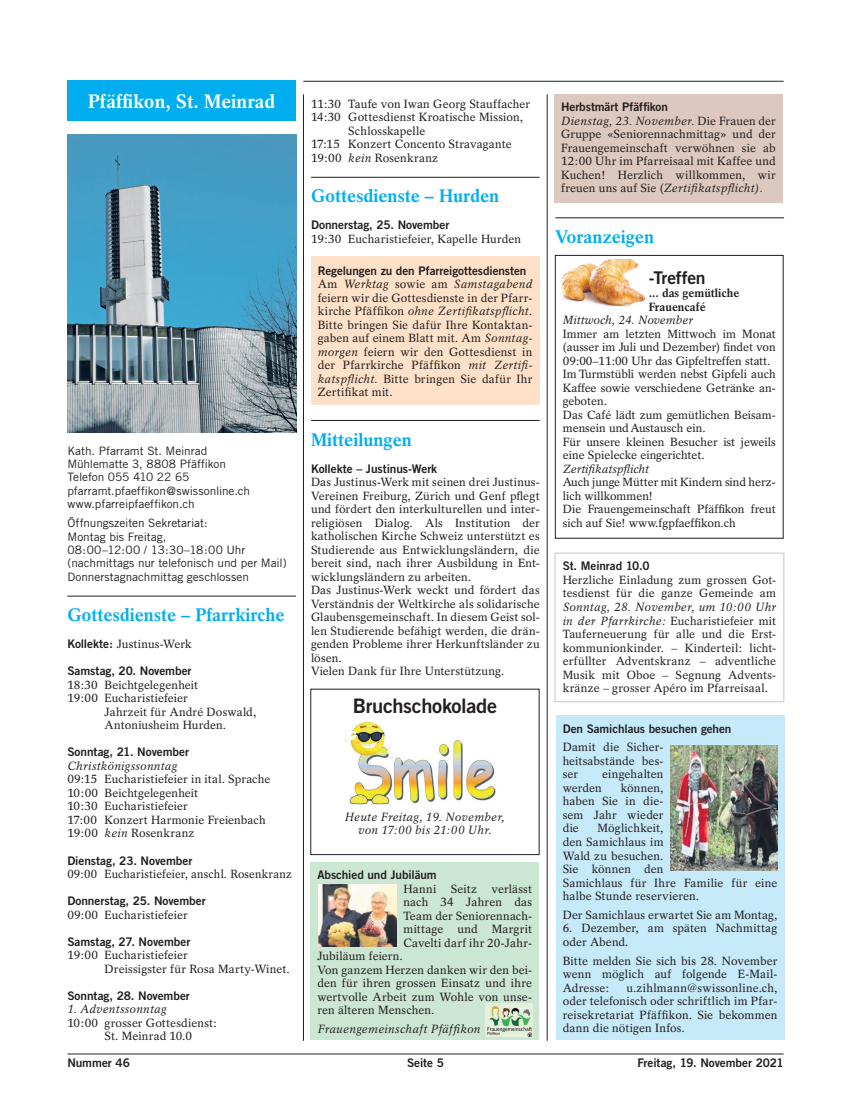
<style>
.page{position:relative;width:851px;height:1117px;background:#fff}
.page>*{position:absolute;margin:0;border:0;box-sizing:border-box;transform-origin:0 0}
.t1{font:20px "Trade Gothic Bold Two";letter-spacing:-.015em;color:#231f20}
.t2{font:700 19.38px "Rotation";color:#fff}
.t3{font:700 18.12px "Rotation";color:#00aeef}
.t4{font:17.5px "Trade Gothic Bold Two";letter-spacing:-.015em;color:#231f20}
.t5{font:11.88px/13.5px "Rotation";letter-spacing:.005em;color:#231f20}
.t6{font:11.88px "Trade Gothic Bold Two";letter-spacing:-.005em;color:#231f20}
.t7{font:italic 11.88px/13.5px "Rotation";letter-spacing:.015em;color:#231f20;text-align:center}
.t8{font:700 11.88px/13.5px "Rotation";color:#231f20}
.t9{font:11.62px/13.4px "Trade Gothic";letter-spacing:-.005em;color:#231f20}
.s1{font-family:"Trade Gothic Bold Two"}
.s2{font-style:italic}
</style>
<div class="page">
<hr style="left:67px;top:1053px;width:716px;height:1px;background:#231f20">
<div style="left:554px;top:255px;width:229px;height:283px;border:1px solid #231f20"></div>
<img style="left:561px;top:259px;width:85px;height:47px">
<hr style="left:555px;top:217px;width:229px;height:1px;background:#231f20">
<hr style="left:311px;top:177px;width:228px;height:1px;background:#231f20">
<hr style="left:311px;top:420px;width:228px;height:1px;background:#231f20">
<div style="left:67px;top:80px;width:229px;height:41px;background:#00aeef"></div>
<img style="left:67px;top:135px;width:229px;height:297px">
<hr style="left:303px;top:94px;width:1px;height:946px;background:#231f20">
<hr style="left:547px;top:94px;width:1px;height:946px;background:#231f20">
<hr style="left:303px;top:81px;width:480px;height:1px;background:#231f20">
<hr style="left:67px;top:595px;width:229px;height:1px;background:#231f20">
<div style="left:554px;top:552px;width:230px;height:150px;border:1px solid #d1d2d4"></div>
<div style="left:554px;top:94px;width:228px;height:108px;background:#ddc8bf"></div>
<img style="left:344px;top:721px;width:152px;height:84px">
<div style="left:310px;top:256px;width:229px;height:149px;background:#fee1c8"></div>
<div style="left:310px;top:862px;width:229px;height:177px;background:#cbe6d3"></div>
<img style="left:319px;top:884px;width:77px;height:62px">
<img style="left:485px;top:1003px;width:47px;height:33px">
<div style="left:555px;top:715px;width:229px;height:324px;background:#c6eafa"></div>
<img style="left:670px;top:745px;width:107px;height:125px">
<h2 class="t2" style="left:88px;top:89px;width:189px">Pfäffikon, St. Meinrad</h2>
<p class="t9" style="left:67px;top:443px;width:184px">Kath. Pfarramt St. Meinrad<br>Mühlematte 3, 8808 Pfäffikon<br>Telefon 055 410 22 65 pfarramt.pfaeffikon@swissonline.ch www.pfarreipfaeffikon.ch</p>
<p class="t9" style="left:67px;top:516px;width:220px">Öffnungszeiten Sekretariat:<br>Montag bis Freitag,<br>08:00–12:00 / 13:30–18:00 Uhr (nachmittags nur telefonisch und per Mail)<br>Donnerstagnachmittag geschlossen</p>
<h3 class="t3" style="left:67px;top:604px;width:218px">Gottesdienste – Pfarrkirche</h3>
<p class="t5" style="left:67px;top:637px;width:126px"><span class="s1">Kollekte:</span> Justinus-Werk</p>
<p class="t6" style="left:67px;top:663px;width:126px">Samstag, 20. November</p>
<p class="t5" style="left:67px;top:678px;width:132px">18:30 Beichtgelegenheit</p>
<p class="t5" style="left:67px;top:691px;width:122px">19:00 Eucharistiefeier</p>
<p class="t5" style="left:105px;top:705px;width:153px">Jahrzeit für André Doswald,</p>
<p class="t5" style="left:105px;top:718px;width:123px">Antoniusheim Hurden.</p>
<p class="t6" style="left:67px;top:744px;width:123px">Sonntag, 21. November</p>
<p class="t7" style="left:67px;top:759px;width:112px">Christkönigssonntag</p>
<p class="t5" style="left:67px;top:772px;width:204px">09:15 Eucharistiefeier in ital. Sprache<br>10:00 Beichtgelegenheit<br>10:30 Eucharistiefeier<br>17:00 Konzert Harmonie Freienbach<br>19:00 <span class="s2">kein</span> Rosenkranz</p>
<p class="t6" style="left:67px;top:852px;width:126px">Dienstag, 23. November</p>
<p class="t5" style="left:67px;top:867px;width:226px">09:00 Eucharistiefeier, anschl. Rosenkranz</p>
<p class="t6" style="left:67px;top:893px;width:140px">Donnerstag, 25. November</p>
<p class="t5" style="left:67px;top:907px;width:122px">09:00 Eucharistiefeier</p>
<p class="t6" style="left:67px;top:933px;width:124px">Samstag, 27. November</p>
<p class="t5" style="left:105px;top:948px;width:187px;text-indent:-37px">19:00 Eucharistiefeier<br>Dreissigster für Rosa Marty-Winet.</p>
<p class="t6" style="left:67px;top:987px;width:124px">Sonntag, 28. November</p>
<p class="t7" style="left:67px;top:1002px;width:101px">1. Adventssonntag</p>
<p class="t5" style="left:105px;top:1015px;width:114px;text-indent:-37px">10:00 grosser Gottesdienst:<br>St. Meinrad 10.0</p>
<p class="t5" style="left:311px;top:97px;width:220px">11:30 Taufe von Iwan Georg Stauffacher</p>
<p class="t5" style="left:311px;top:111px;width:213px">14:30 Gottesdienst Kroatische Mission,</p>
<p class="t5" style="left:348px;top:124px;width:79px">Schlosskapelle</p>
<p class="t5" style="left:311px;top:138px;width:202px">17:15 Konzert Concento Stravagante</p>
<p class="t5" style="left:311px;top:151px;width:129px">19:00 <span class="s2">kein</span> Rosenkranz</p>
<h3 class="t3" style="left:311px;top:185px;width:190px">Gottesdienste – Hurden</h3>
<p class="t6" style="left:311px;top:218px;width:140px">Donnerstag, 25. November</p>
<p class="t5" style="left:311px;top:232px;width:211px">19:30 Eucharistiefeier, Kapelle Hurden</p>
<p class="t6" style="left:318px;top:263px;width:210px">Regelungen zu den Pfarreigottesdiensten</p>
<p class="t5" style="left:318px;top:277px;width:216px;text-align:justify">Am <span class="s2">Werktag</span> sowie am <span class="s2">Samstagabend </span>feiern wir die Gottesdienste in der Pfarr&shy;kirche Pfäffikon <span class="s2">ohne Zertifikatspflicht.<br></span>Bitte bringen Sie dafür Ihre Kontaktan&shy;gaben auf einem Blatt mit. Am <span class="s2">Sonntag&shy;morgen</span> feiern wir den Gottesdienst in der Pfarrkirche Pfäffikon <span class="s2">mit Zertifi&shy;katspflicht.</span> Bitte bringen Sie dafür Ihr Zertifikat mit.</p>
<h3 class="t3" style="left:311px;top:428px;width:102px">Mitteilungen</h3>
<p class="t6" style="left:311px;top:461px;width:128px">Kollekte – Justinus-Werk</p>
<p class="t5" style="left:311px;top:475px;width:230px">Das Justinus-Werk mit seinen drei Justinus-Vereinen Freiburg, Zürich und Genf pflegt und fördert den interkulturellen und inter&shy;religiösen Dialog. Als Institution der katholischen Kirche Schweiz unterstützt es Studierende aus Entwicklungsländern, die bereit sind, nach ihrer Ausbildung in Ent&shy;wicklungsländern zu arbeiten.<br>Das Justinus-Werk weckt und fördert das Verständnis der Weltkirche als solidarische Glaubensgemeinschaft. In diesem Geist sol&shy;len Studierende befähigt werden, die drän&shy;genden Probleme ihrer Herkunftsländer zu lösen.<br>Vielen Dank für Ihre Unterstützung.</p>
<h1 class="t1" style="left:353px;top:693px;width:146px">Bruchschokolade</h1>
<p class="t7" style="left:345px;top:810px;width:161px">Heute Freitag, 19. November, von 17:00 bis 21:00 Uhr.</p>
<p class="t6" style="left:317px;top:867px;width:121px">Abschied und Jubiläum</p>
<p class="t5" style="left:403px;top:881px;width:130px;text-align:justify">Hanni Seitz verlässt nach 34 Jahren das Team der Seniorennach&shy;mittage und Margrit Cavelti darf ihr 20-Jahr-</p>
<p class="t5" style="left:317px;top:949px;width:216px">Jubiläum feiern.<br>Von ganzem Herzen danken wir den bei&shy;den für ihren grossen Einsatz und ihre wertvolle Arbeit zum Wohle von unse&shy;ren älteren Menschen.</p>
<p class="t7" style="left:317px;top:1022px;width:165px">Frauengemeinschaft Pfäffikon</p>
<p class="t6" style="left:561px;top:99px;width:108px">Herbstmärt Pfäffikon</p>
<p class="t5" style="left:561px;top:114px;width:216px;text-align:justify"><span class="s2">Dienstag, 23. November.</span> Die Frauen der Gruppe «Seniorennachmittag» und der Frauengemeinschaft verwöhnen sie ab 12:00 Uhr im Pfarreisaal mit Kaffee und Kuchen! Herzlich willkommen, wir freuen uns auf Sie (<span class="s2">Zertifikatspflicht).</span></p>
<h3 class="t3" style="left:555px;top:226px;width:100px">Voranzeigen</h3>
<h3 class="t4" style="left:648px;top:266px;width:58px">-Treffen</h3>
<p class="t8" style="left:648px;top:286px;width:92px">... das gemütliche<br>Frauencafé</p>
<p class="t7" style="left:562px;top:313px;width:132px">Mittwoch, 24. November</p>
<p class="t5" style="left:562px;top:327px;width:214px">Immer am letzten Mittwoch im Monat (ausser im Juli und Dezember) findet von 09:00–11:00 Uhr das Gipfeltreffen statt.<br>Im Turmstübli werden nebst Gipfeli auch Kaffee sowie verschiedene Getränke an&shy;geboten.<br>Das Café lädt zum gemütlichen Beisam&shy;mensein und Austausch ein.<br>Für unsere kleinen Besucher ist jeweils eine Spielecke eingerichtet.</p>
<p class="t7" style="left:562px;top:462px;width:88px">Zertifikatspflicht</p>
<p class="t5" style="left:562px;top:475px;width:214px">Auch junge Mütter mit Kindern sind herz&shy;lich willkommen!<br>Die Frauengemeinschaft Pfäffikon freut sich auf Sie! www.fgpfaeffikon.ch</p>
<p class="t6" style="left:562px;top:558px;width:88px">St. Meinrad 10.0</p>
<p class="t5" style="left:562px;top:573px;width:215px">Herzliche Einladung zum grossen Got&shy;tesdienst für die ganze Gemeinde am</p>
<p class="t5" style="left:562px;top:600px;width:215px;text-align:justify"><span class="s2">Sonntag, 28. November, um 10:00 Uhr in der Pfarrkirche:</span> Eucharistiefeier mit Tauferneuerung für alle und die Erst&shy;kommunionkinder. – Kinderteil: licht&shy;erfüllter Adventskranz – adventliche Musik mit Oboe – Segnung Advents&shy;kränze – grosser Apéro im Pfarreisaal.</p>
<p class="t6" style="left:562px;top:720px;width:170px">Den Samichlaus besuchen gehen</p>
<p class="t5" style="left:562px;top:740px;width:102px;text-align:justify">Damit die Sicher&shy;heitsabstände bes&shy;ser</p>
<p class="t5" style="left:602px;top:767px;width:63px">eingehalten</p>
<p class="t5" style="left:562px;top:781px;width:41px">werden</p>
<p class="t5" style="left:562px;top:781px;width:102px;text-align:justify;text-indent:58px">können, haben Sie in die&shy;sem Jahr wieder die</p>
<p class="t5" style="left:562px;top:821px;width:216px;text-indent:35px">Möglichkeit,<br>den Samichlaus im<br>Wald zu besuchen.<br>Sie können den<br>Samichlaus für Ihre Familie für eine halbe Stunde reservieren.</p>
<p class="t5" style="left:562px;top:907px;width:216px">Der Samichlaus erwartet Sie am Montag,</p>
<p class="t5" style="left:562px;top:921px;width:216px">6. Dezember, am späten Nachmittag oder Abend.</p>
<p class="t5" style="left:562px;top:953px;width:216px;text-align:justify">Bitte melden Sie sich bis 28. November wenn möglich auf folgende E-Mail-Adresse:</p>
<p class="t5" style="left:562px;top:980px;width:216px;text-align:justify;text-indent:64px">u.zihlmann@swissonline.ch, oder telefonisch oder schriftlich im Pfar&shy;reisekretariat Pfäffikon. Sie bekommen dann die nötigen Infos.</p>
<p class="t6" style="left:67px;top:1055px;width:64px">Nummer 46</p>
<p class="t6" style="left:407px;top:1055px;width:38px">Seite 5</p>
<p class="t6" style="left:637px;top:1055px;width:148px">Freitag, 19. November 2021</p>
</div>
